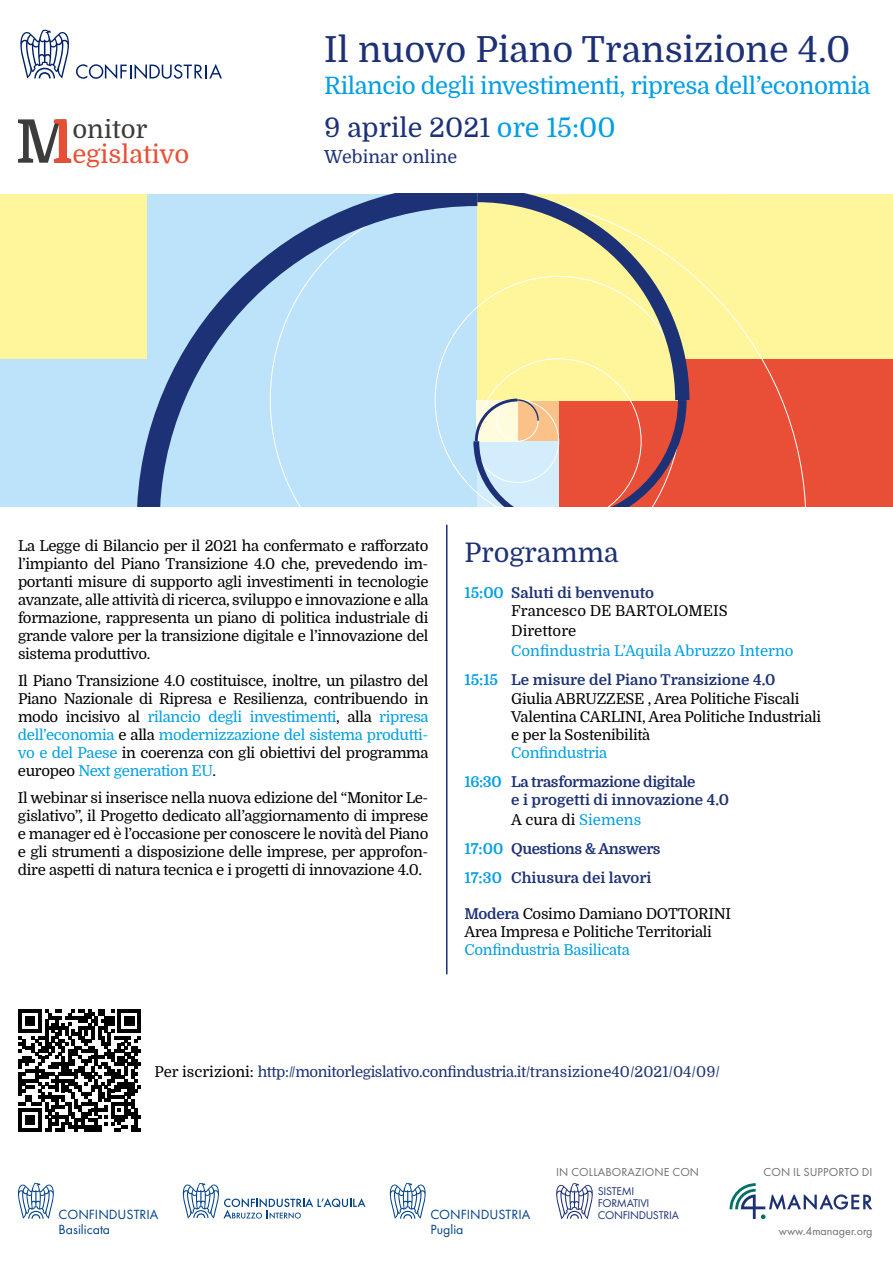
<style>
.page{position:relative;width:893px;height:1263px;background:#fff}
.page>*{position:absolute;margin:0;border:0;box-sizing:border-box;transform-origin:0 0}
.t1{font:36px "Domine";color:#1d3176}
.t2{font:27px "Domine";color:#1d3176}
.t3{font:25.65px "Domine";color:#e94f35}
.t4{font:25.65px "Domine";color:#3c3c3b}
.t5{font:24px "Domine";letter-spacing:-.02em;color:#009fe3}
.t6{font:18px "Domine";color:#1d3176}
.t7{font:15px/18px "Domine";letter-spacing:-.02em;color:#000;text-align:justify}
.t8{font:700 15px/29px "Domine";letter-spacing:-.025em;color:#1d3176}
.t9{font:15px "Domine";letter-spacing:-.03em;color:#1d3176}
.t10{font:15px/29px "Domine";color:#009fe3}
.t11{font:15px/18px "Domine";color:#000}
.t12{font:700 15px/20px "Domine";color:#1d3176}
.t13{font:15px "Domine";letter-spacing:-.02em;color:#009fe3}
.t14{font:13.8px "Futura PT";color:#004289}
.t15{font:12px "Futura PT";letter-spacing:.01em;color:#706f6f}
.t16{font:11.7px/11.7px "Futura PT";letter-spacing:-.025em;color:#1d3176}
.s1{color:#009fe3}
.s2{font-weight:700;color:#009fe3}
.s3{font-weight:700;color:#1d3176}
.s4{font-weight:700}
.s5{font-weight:400;color:#009fe3}
.s6{font-weight:400;color:#000}
.s7{color:#000}
</style>
<div class="page">
<hr style="left:446px;top:525px;width:1px;height:449px;background:#1d3176">
<svg style="left:556px;top:1183px;width:37px;height:36px"></svg>
<svg style="left:729px;top:1183px;width:143px;height:36px"></svg>
<svg style="left:18px;top:119px;width:53px;height:44px"></svg>
<svg style="left:20px;top:30px;width:49px;height:48px"></svg>
<svg style="left:76px;top:64px;width:146px;height:15px"></svg>
<svg style="left:19px;top:1009px;width:122px;height:123px"></svg>
<div style="left:0;top:194px;width:893px;height:312px;background:#fff59b"></div>
<div style="left:0;top:359px;width:477px;height:147px;background:#bce3fa"></div>
<div style="left:416px;top:359px;width:477px;height:147px;background:#e94f36"></div>
<svg style="left:500px;top:414px;width:186px;height:92px"></svg>
<svg style="left:500px;top:194px;width:197px;height:220px"></svg>
<svg style="left:137px;top:194px;width:363px;height:312px"></svg>
<svg style="left:18px;top:1183px;width:36px;height:36px"></svg>
<svg style="left:183px;top:1183px;width:182px;height:36px"></svg>
<svg style="left:390px;top:1183px;width:36px;height:36px"></svg>
<h3 class="t4" style="left:72px;top:115px;width:77px">onitor</h3>
<h3 class="t3" style="left:72px;top:140px;width:118px">egislativo</h3>
<h1 class="t1" style="left:324px;top:30px;width:528px">Il nuovo Piano Transizione 4.0</h1>
<h3 class="t5" style="left:324px;top:72px;width:547px">Rilancio degli investimenti, ripresa dell’economia</h3>
<h2 class="t2" style="left:324px;top:113px;width:293px">9 aprile 2021 <span class="s1">ore 15:00</span></h2>
<p class="t6" style="left:324px;top:147px;width:134px">Webinar online</p>
<p class="t7" style="left:18px;top:537px;width:412px">La Legge di Bilancio per il 2021 ha confermato e rafforzato l’impianto del Piano Transizione 4.0 che, prevedendo im&shy;portanti misure di supporto agli investimenti in tecnologie avanzate, alle attività di ricerca, sviluppo e innovazione e alla formazione, rappresenta un piano di politica industriale di grande valore per la transizione digitale e l’innovazione del sistema produttivo.</p>
<p class="t7" style="left:18px;top:672px;width:412px">Il Piano Transizione 4.0 costituisce, inoltre, un pilastro del Piano Nazionale di Ripresa e Resilienza, contribuendo in modo incisivo al <span class="s1">rilancio degli investimenti</span>, alla <span class="s1">ripresa dell’economia</span> e alla <span class="s1">modernizzazione del sistema produtti&shy;vo e del Paese</span> in coerenza con gli obiettivi del programma europeo <span class="s1">Next generation EU</span>.</p>
<p class="t7" style="left:18px;top:789px;width:412px">Il webinar si inserisce nella nuova edizione del “Monitor Le&shy;gislativo”, il Progetto dedicato all’aggiornamento di imprese e manager ed è l’occasione per conoscere le novità del Piano e gli strumenti a disposizione delle imprese, per approfon&shy;dire aspetti di natura tecnica e i progetti di innovazione 4.0.</p>
<h2 class="t2" style="left:464px;top:538px;width:156px">Programma</h2>
<p class="t11" style="left:511px;top:584px;width:218px;text-indent:-47px"><span class="s2">15:00</span> <span class="s3">Saluti di benvenuto<br></span>Francesco DE BARTOLOMEIS</p>
<p class="t11" style="left:511px;top:622px;width:67px">Direttore</p>
<p class="t10" style="left:464px;top:636px;width:331px;text-indent:47px">Confindustria L’Aquila Abruzzo Interno<br><span class="s4">15:15</span> <span class="s3">Le misure del Piano Transizione 4.0</span></p>
<p class="t7" style="left:511px;top:690px;width:311px;text-align:left">Giulia ABRUZZESE , Area Politiche Fiscali<br>Valentina CARLINI, Area Politiche Industriali e per la Sostenibilità</p>
<p class="t8" style="left:464px;top:739px;width:233px;text-indent:47px"><span class="s5">Confindustria<br></span><span class="s1">16:30</span> La trasformazione digitale</p>
<p class="t12" style="left:511px;top:790px;width:219px">e i progetti di innovazione 4.0<br><span class="s6">A cura di</span> <span class="s5">Siemens</span></p>
<p class="t8" style="left:464px;top:835px;width:198px"><span class="s1">17:00</span> Questions &amp; Answers<br><span class="s1">17:30</span> Chiusura dei lavori</p>
<p class="t7" style="left:464px;top:905px;width:268px"><span class="s3">Modera</span> Cosimo Damiano DOTTORINI<br>Area Impresa e Politiche Territoriali</p>
<p class="t13" style="left:464px;top:942px;width:167px">Confindustria Basilicata</p>
<p class="t9" style="left:154px;top:1063px;width:567px"><span class="s7">Per iscrizioni:</span> http://monitorlegislativo.confindustria.it/transizione40/2021/04/09/</p>
<p class="t14" style="left:59px;top:1206px;width:101px">CONFINDUSTRIA</p>
<p class="t14" style="left:59px;top:1221px;width:53px">Basilicata</p>
<p class="t14" style="left:430px;top:1206px;width:101px">CONFINDUSTRIA</p>
<p class="t14" style="left:430px;top:1221px;width:34px">Puglia</p>
<p class="t15" style="left:556px;top:1165px;width:144px">IN COLLABORAZIONE CON</p>
<p class="t15" style="left:763px;top:1165px;width:111px">CON IL SUPPORTO DI</p>
<p class="t16" style="left:598px;top:1185px;width:83px">SISTEMI<br>FORMATIVI<br>CONFINDUSTRIA</p>
<p class="t15" style="left:779px;top:1224px;width:95px">www.4manager.org</p>
</div>
